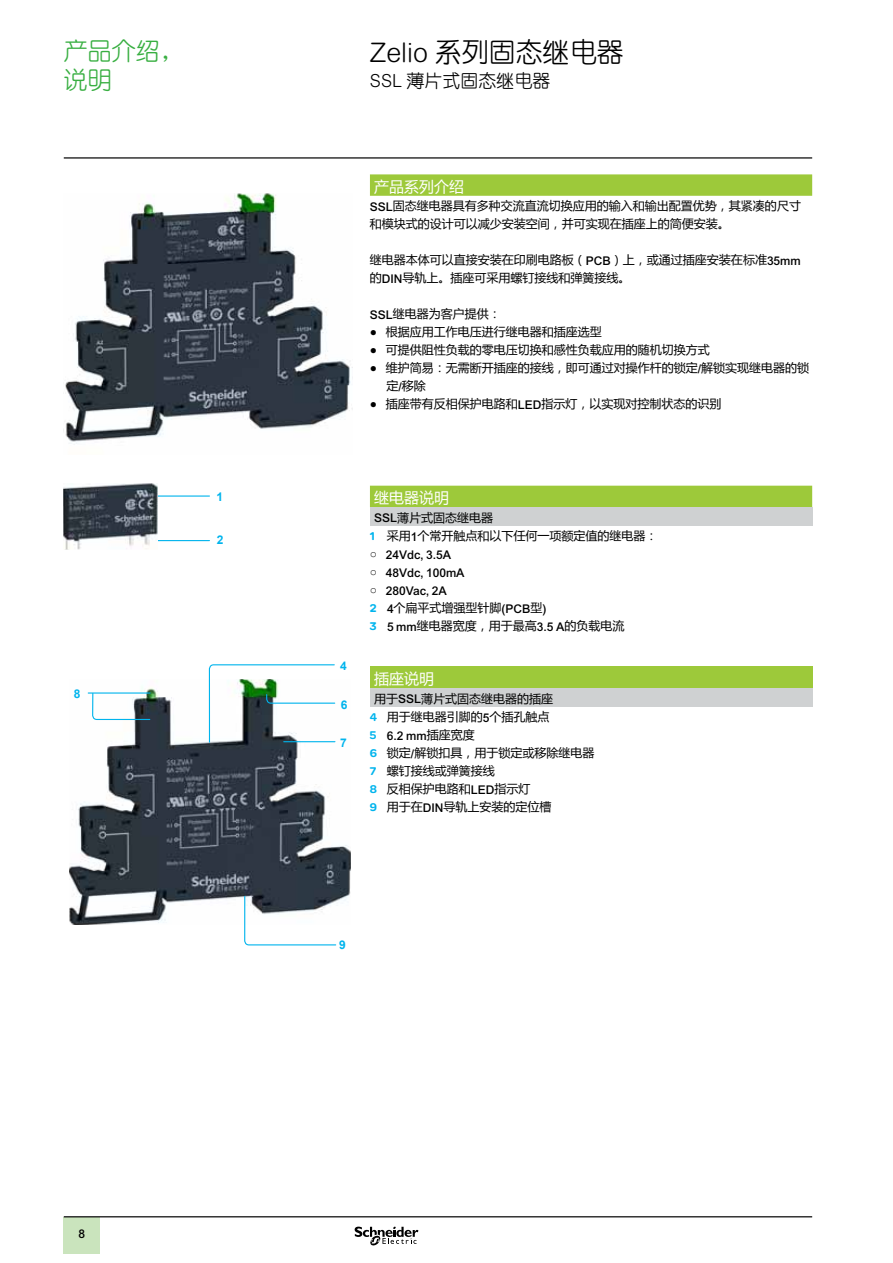
<style>
.page{position:relative;width:893px;height:1263px;background:#fff}
.page>*{position:absolute;margin:0;border:0;box-sizing:border-box;transform-origin:0 0}
.t1{font:27px "H Ye 2 gj";color:#000}
.t2{font:24px/28.8px "H Ye 2 gj";color:#39af42}
.t3{font:18px "H Ye 2 gj";color:#000}
.t4{font:15px "Microsoft Ya Hei UI";color:#fff}
.t5{font:12px/18px "Microsoft Ya Hei UI";color:#000}
.t6{font:500 12px "Arial MT Std";color:#000}
.t7{font:700 12px "Arial";color:#00b4ed}
.s1{font-family:"Arial Rounded MT Pro";font-weight:300}
.s2{font-family:"Arial MT Std";font-weight:500}
.s3{font-family:"Arial"}
.s4{font-family:"SE Optimist";font-weight:900;color:#00b4ed}
.s5{font-family:"Arial";font-weight:400}
.s6{font-family:"Microsoft Ya Hei UI";font-weight:400}
</style>
<div class="page">
<hr style="left:64px;top:157px;width:748px;height:2px;background:#000">
<div style="left:64px;top:1217px;width:36px;height:37px;background:#cae4bd"></div>
<hr style="left:64px;top:1216px;width:748px;height:1px;background:#000">
<svg style="left:355px;top:1226px;width:63px;height:20px"></svg>
<svg style="left:370px;top:174px;width:442px;height:333px"></svg>
<div style="left:370px;top:507px;width:442px;height:19px;background:#cfd1d2"></div>
<div style="left:370px;top:667px;width:442px;height:21px;background:#9dc93a"></div>
<div style="left:370px;top:688px;width:442px;height:19px;background:#cfd1d2"></div>
<img style="left:69px;top:687px;width:282px;height:238px">
<svg style="left:244px;top:895px;width:93px;height:51px"></svg>
<hr style="left:88px;top:692px;width:62px;height:2px;background:#00b4ed">
<svg style="left:92px;top:692px;width:59px;height:233px"></svg>
<svg style="left:208px;top:664px;width:128px;height:79px"></svg>
<hr style="left:150px;top:540px;width:59px;height:1px;background:#00b4ed">
<hr style="left:157px;top:495px;width:52px;height:2px;background:#00b4ed">
<img style="left:64px;top:483px;width:93px;height:67px">
<img style="left:65px;top:193px;width:288px;height:251px">
<h2 class="t2" style="left:64px;top:36px;width:121px">产品介绍，说明</h2>
<h1 class="t1" style="left:370px;top:38px;width:255px"><span class="s1">Zelio</span> 系列固态继电器</h1>
<h3 class="t3" style="left:370px;top:71px;width:182px"><span class="s1">SSL</span> 薄片式固态继电器</h3>
<p class="t7" style="left:74px;top:686px;width:8px">8</p>
<p class="t6" style="left:79px;top:1227px;width:8px">8</p>
<p class="t7" style="left:217px;top:489px;width:8px">1</p>
<p class="t7" style="left:217px;top:532px;width:8px">2</p>
<p class="t4" style="left:374px;top:176px;width:91px">产品系列介绍</p>
<p class="t5" style="left:370px;top:197px;width:433px"><span class="s2">SSL</span>固态继电器具有多种交流直流切换应用的输入和输出配置优势，其紧凑的尺寸和模块式的设计可以减少安装空间，并可实现在插座上的简便安装。</p>
<p class="t5" style="left:370px;top:251px;width:432px">继电器本体可以直接安装在印刷电路板（<span class="s2">PCB</span>）上，或通过插座安装在标准<span class="s2">35mm</span>的<span class="s2">DIN</span>导轨上。插座可采用螺钉接线和弹簧接线。</p>
<p class="t5" style="left:370px;top:305px;width:133px"><span class="s2">SSL</span>继电器为客户提供：</p>
<p class="t5" style="left:370px;top:323px;width:233px"><span class="s3">●</span> 根据应用工作电压进行继电器和插座选型</p>
<p class="t5" style="left:370px;top:341px;width:341px"><span class="s3">●</span> 可提供阻性负载的零电压切换和感性负载应用的随机切换方式</p>
<p class="t5" style="left:386px;top:359px;width:424px;text-indent:-16px"><span class="s3">●</span> 维护简易：无需断开插座的接线，即可通过对操作杆的锁定<span class="s2">/</span>解锁实现继电器的锁定<span class="s2">/</span>移除</p>
<p class="t5" style="left:370px;top:395px;width:353px"><span class="s3">●</span> 插座带有反相保护电路和<span class="s2">LED</span>指示灯，以实现对控制状态的识别</p>
<p class="t7" style="left:340px;top:657px;width:8px">4</p>
<p class="t7" style="left:341px;top:697px;width:8px">6</p>
<p class="t7" style="left:340px;top:735px;width:8px">7</p>
<p class="t4" style="left:374px;top:487px;width:76px">继电器说明</p>
<p class="t5" style="left:370px;top:507px;width:289px;line-height:18.8px;text-indent:4px"><span class="s2">SSL</span>薄片式固态继电器<br><span class="s4">1</span> 采用<span class="s2">1</span>个常开触点和以下任何一项额定值的继电器：</p>
<p class="t6" style="left:370px;top:548px;width:83px"><span class="s5">○</span> 24Vdc, 3.5A</p>
<p class="t6" style="left:370px;top:566px;width:96px"><span class="s5">○</span> 48Vdc, 100mA</p>
<p class="t6" style="left:370px;top:584px;width:78px"><span class="s5">○</span> 280Vac, 2A</p>
<p class="t5" style="left:370px;top:599px;width:256px"><span class="s4">2</span> <span class="s2">4</span>个扁平式增强型针脚<span class="s2">(PCB</span>型<span class="s2">)<br></span><span class="s4">3</span> <span class="s2">5 mm</span>继电器宽度，用于最高<span class="s2">3.5 A</span>的负载电流</p>
<p class="t4" style="left:374px;top:668px;width:62px">插座说明</p>
<p class="t5" style="left:370px;top:688px;width:185px;line-height:18.8px;text-align:center">用于<span class="s2">SSL</span>薄片式固态继电器的插座<br><span class="s4">4</span> 用于继电器引脚的<span class="s2">5</span>个插孔触点</p>
<p class="t6" style="left:370px;top:729px;width:106px"><span class="s4">5</span> 6.2 mm<span class="s6">插座宽度</span></p>
<p class="t5" style="left:370px;top:744px;width:226px"><span class="s4">6</span> 锁定<span class="s2">/</span>解锁扣具，用于锁定或移除继电器<br><span class="s4">7</span> 螺钉接线或弹簧接线<br><span class="s4">8</span> 反相保护电路和<span class="s2">LED</span>指示灯<br><span class="s4">9</span> 用于在<span class="s2">DIN</span>导轨上安装的定位槽</p>
<p class="t7" style="left:339px;top:937px;width:8px">9</p>
</div>
